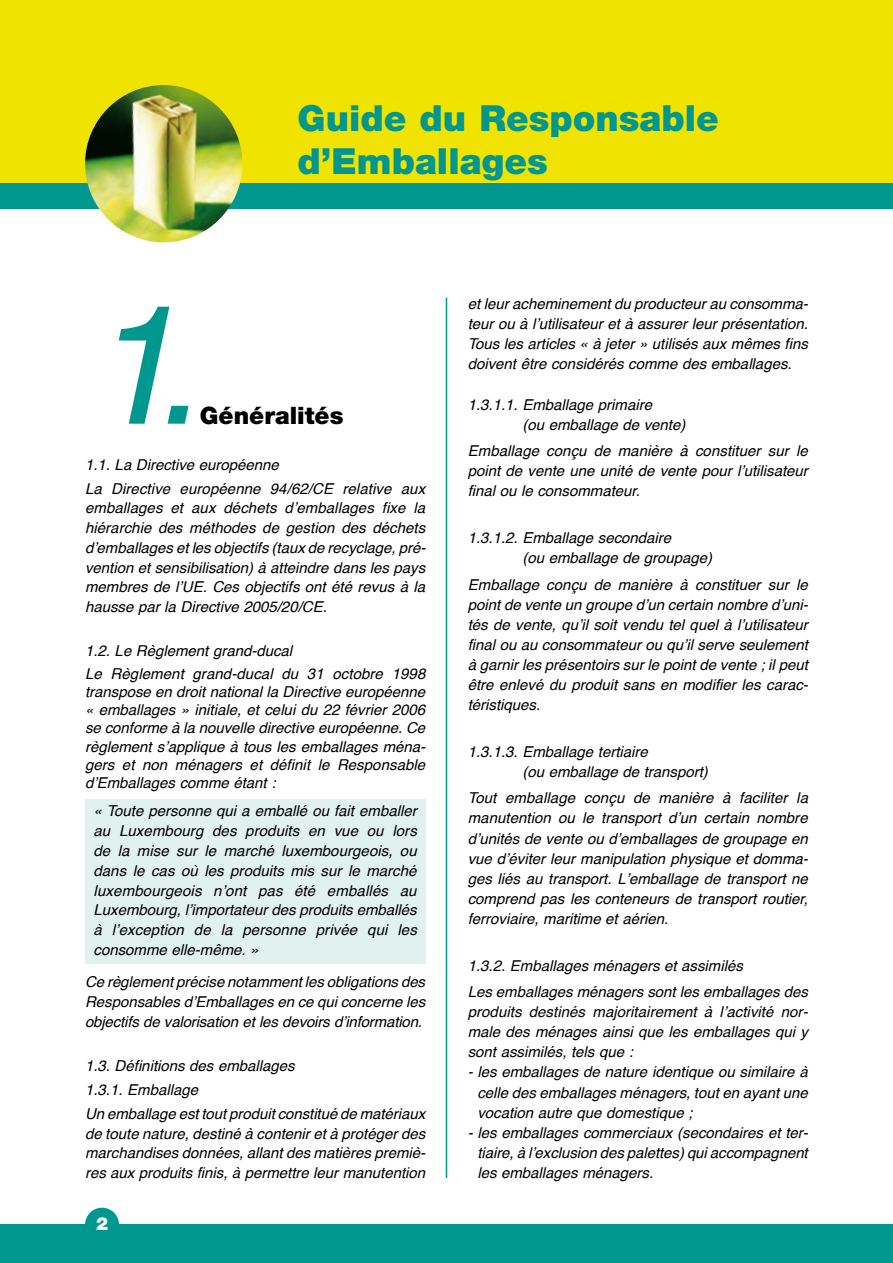
<style>
.page{position:relative;width:893px;height:1263px;background:#fff}
.page>*{position:absolute;margin:0;border:0;box-sizing:border-box;transform-origin:0 0}
.t1{font:italic 168px "Helvetica";color:#00978f}
.t2{font:900 36px/43.2px "Helvetica Neue";color:#00978f}
.t3{font:900 24px "Helvetica Neue";color:#000}
.t4{font:900 18px "Helvetica Neue";color:#fff}
.t5{font:italic 15px/20.1px "Helvetica";color:#000;text-align:justify}
</style>
<div class="page">
<div style="left:85px;top:799px;width:340px;height:165px;background:#e1f1ee"></div>
<div style="left:0;top:0;width:893px;height:183px;background:#f1e300"></div>
<div style="left:0;top:183px;width:893px;height:25px;background:#00978f"></div>
<div style="left:0;top:1225px;width:893px;height:38px;background:#00978f"></div>
<div style="left:85px;top:1208px;width:34px;height:34px;background:#00978f;border-radius:50%"></div>
<hr style="left:446px;top:298px;width:1px;height:880px;background:#00978f">
<img style="left:85px;top:85px;width:157px;height:157px;border-radius:79px">
<h2 class="t2" style="left:298px;top:97px;width:423px">Guide du Responsable d’Emballages</h2>
<h1 class="t1" style="left:85px;top:232px;width:116px">1.</h1>
<h3 class="t3" style="left:200px;top:401px;width:145px">Généralités</h3>
<p class="t5" style="left:85px;top:453px;width:342px;line-height:24px">1.1. La Directive européenne<br>La Directive européenne 94/62/CE relative aux</p>
<p class="t5" style="left:85px;top:499px;width:342px">emballages et aux déchets d’emballages fixe la hiérarchie des méthodes de gestion des déchets d’emballages et les objectifs (taux de recyclage, pré&shy;vention et sensibilisation) à atteindre dans les pays membres de l’UE. Ces objectifs ont été revus à la hausse par la Directive 2005/20/CE.</p>
<p class="t5" style="left:85px;top:640px;width:342px;line-height:22.5px">1.2. Le Règlement grand-ducal<br>Le Règlement grand-ducal du 31 octobre 1998</p>
<p class="t5" style="left:85px;top:683px;width:342px;line-height:18.3px">transpose en droit national la Directive européenne « emballages » initiale, et celui du 22 février 2006 se conforme à la nouvelle directive européenne. Ce règlement s’applique à tous les emballages ména&shy;gers et non ménagers et définit le Responsable d’Emballages comme étant :</p>
<p class="t5" style="left:94px;top:802px;width:325px">« Toute personne qui a emballé ou fait emballer au Luxembourg des produits en vue ou lors de la mise sur le marché luxembourgeois, ou dans le cas où les produits mis sur le marché luxembourgeois n’ont pas été emballés au Luxembourg, l’importateur des produits emballés à l’exception de la personne privée qui les consomme elle-même. »</p>
<p class="t5" style="left:85px;top:972px;width:342px">Ce règlement précise notamment les obligations des Responsables d’Emballages en ce qui concerne les objectifs de valorisation et les devoirs d’information.</p>
<p class="t5" style="left:85px;top:1054px;width:342px;line-height:24px;text-align:left">1.3. Définitions des emballages<br>1.3.1. Emballage<br>Un emballage est tout produit constitué de matériaux</p>
<p class="t5" style="left:85px;top:1124px;width:342px">de toute nature, destiné à contenir et à protéger des marchandises données, allant des matières premiè&shy;res aux produits finis, à permettre leur manutention</p>
<p class="t4" style="left:96px;top:1213px;width:14px">2</p>
<p class="t5" style="left:468px;top:294px;width:342px">et leur acheminement du producteur au consomma&shy;teur ou à l’utilisateur et à assurer leur présentation.<br>Tous les articles « à jeter » utilisés aux mêmes fins doivent être considérés comme des emballages.</p>
<p class="t5" style="left:522px;top:395px;width:165px;text-indent:-55px">1.3.1.1. Emballage primaire<br>(ou emballage de vente)</p>
<p class="t5" style="left:468px;top:441px;width:342px">Emballage conçu de manière à constituer sur le point de vente une unité de vente pour l’utilisateur final ou le consommateur.</p>
<p class="t5" style="left:522px;top:528px;width:191px;text-indent:-55px">1.3.1.2. Emballage secondaire<br>(ou emballage de groupage)</p>
<p class="t5" style="left:468px;top:575px;width:342px">Emballage conçu de manière à constituer sur le point de vente un groupe d’un certain nombre d’uni&shy;tés de vente, qu’il soit vendu tel quel à l’utilisateur final ou au consommateur ou qu’il serve seulement à garnir les présentoirs sur le point de vente ; il peut être enlevé du produit sans en modifier les carac&shy;téristiques.</p>
<p class="t5" style="left:522px;top:742px;width:187px;text-indent:-55px">1.3.1.3. Emballage tertiaire<br>(ou emballage de transport)</p>
<p class="t5" style="left:468px;top:788px;width:342px">Tout emballage conçu de manière à faciliter la manutention ou le transport d’un certain nombre d’unités de vente ou d’emballages de groupage en vue d’éviter leur manipulation physique et domma&shy;ges liés au transport. L’emballage de transport ne comprend pas les conteneurs de transport routier, ferroviaire, maritime et aérien.</p>
<p class="t5" style="left:468px;top:952px;width:342px;line-height:26.4px">1.3.2. Emballages ménagers et assimilés<br>Les emballages ménagers sont les emballages des</p>
<p class="t5" style="left:468px;top:1002px;width:342px">produits destinés majoritairement à l’activité nor&shy;male des ménages ainsi que les emballages qui y sont assimilés, tels que :</p>
<p class="t5" style="left:477px;top:1062px;width:332px;text-indent:-10px">- les emballages de nature identique ou similaire à celle des emballages ménagers, tout en ayant une vocation autre que domestique ;</p>
<p class="t5" style="left:477px;top:1123px;width:332px;text-indent:-10px">- les emballages commerciaux (secondaires et ter&shy;tiaire, à l’exclusion des palettes) qui accompagnent les emballages ménagers.</p>
</div>
